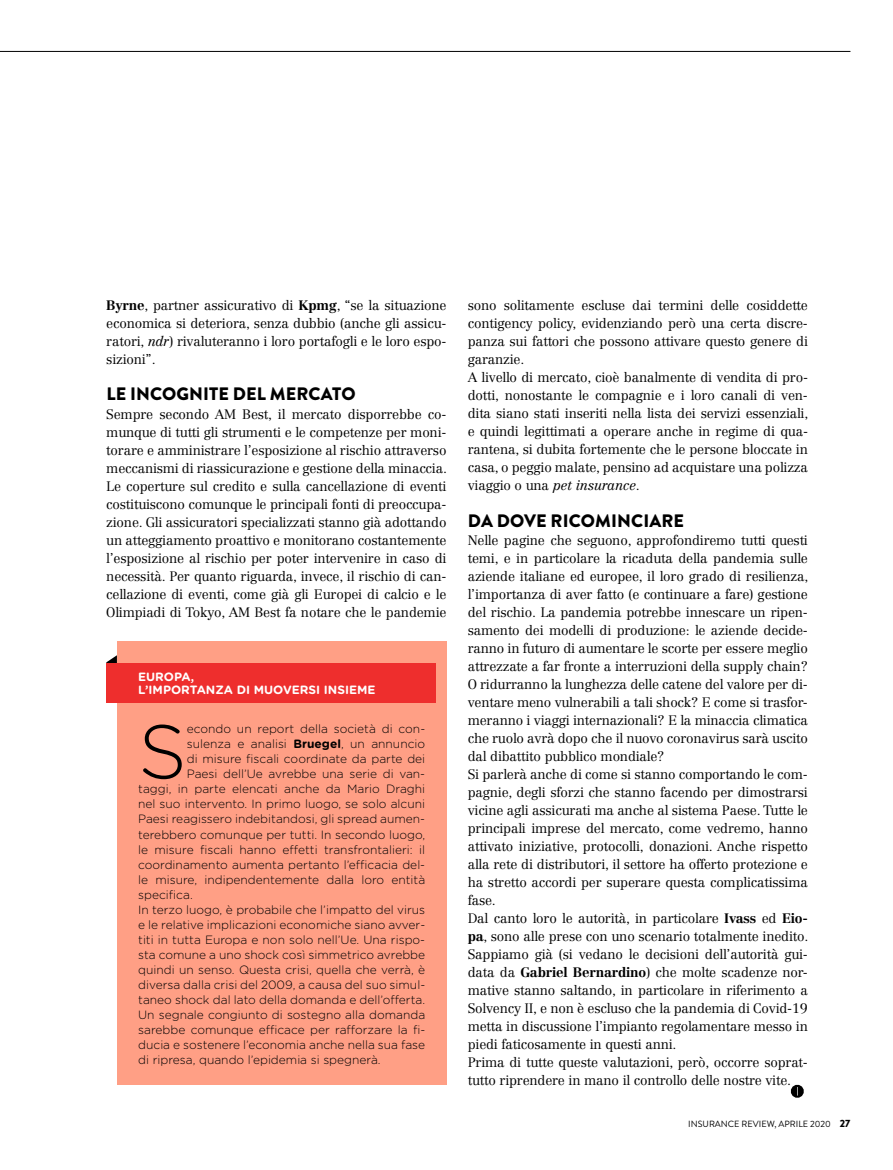
<style>
.page{position:relative;width:893px;height:1170px;background:#fff}
.page>*{position:absolute;margin:0;border:0;box-sizing:border-box;transform-origin:0 0}
.t1{font:300 75.9px "Gotham Rounded";color:#000}
.t2{font:900 18px "Brandon Grotesque";letter-spacing:.005em;color:#000}
.t3{font:300 13.5px/18px "Centennial LT Std";letter-spacing:-.015em;color:#000;text-align:justify}
.t4{font:300 12px "Gotham Rounded";color:#000}
.t5{font:700 12px/13.5px "Gotham Rounded";color:#fff}
.t6{font:9px "Brandon Grotesque";color:#000}
.s1{font-weight:700}
.s2{font-style:italic}
.s3{font-weight:900;font-size:10.5px}
</style>
<div class="page">
<svg style="left:107px;top:655px;width:10px;height:7px"></svg>
<div style="left:117px;top:641px;width:329px;height:443px;background:#ff9f85"></div>
<div style="left:106px;top:662px;width:330px;height:40px;background:#ee2e2d"></div>
<hr style="left:0;top:51px;width:850px;height:1px;background:#000">
<svg style="left:791px;top:1084px;width:13px;height:13px"></svg>
<p class="t3" style="left:106px;top:297px;width:342px"><span class="s1">Byrne</span>, partner assicurativo di <span class="s1">Kpmg</span>, “se la situazione economica si deteriora, senza dubbio (anche gli assicu&shy;ratori, <span class="s2">ndr</span>) rivaluteranno i loro portafogli e le loro espo&shy;sizioni”.</p>
<h2 class="t2" style="left:106px;top:381px;width:251px">LE INCOGNITE DEL MERCATO</h2>
<p class="t3" style="left:106px;top:405px;width:342px">Sempre secondo AM Best, il mercato disporrebbe co&shy;munque di tutti gli strumenti e le competenze per moni&shy;torare e amministrare l’esposizione al rischio attraverso meccanismi di riassicurazione e gestione della minaccia.<br>Le coperture sul credito e sulla cancellazione di eventi costituiscono comunque le principali fonti di preoccupa&shy;zione. Gli assicuratori specializzati stanno già adottando un atteggiamento proattivo e monitorano costantemente l’esposizione al rischio per poter intervenire in caso di necessità. Per quanto riguarda, invece, il rischio di can&shy;cellazione di eventi, come già gli Europei di calcio e le Olimpiadi di Tokyo, AM Best fa notare che le pandemie</p>
<p class="t5" style="left:138px;top:669px;width:239px">EUROPA,<br>L’IMPORTANZA DI MUOVERSI INSIEME</p>
<h1 class="t1" style="left:138px;top:700px;width:50px">S</h1>
<p class="t4" style="left:187px;top:721px;width:240px">econdo un report della società di con-</p>
<p class="t4" style="left:187px;top:736px;width:240px">sulenza e analisi <span class="s1">Bruegel</span>, un annuncio</p>
<p class="t4" style="left:187px;top:751px;width:240px">di misure fiscali coordinate da parte dei</p>
<p class="t4" style="left:187px;top:766px;width:240px">Paesi dell’Ue avrebbe una serie di van-</p>
<p class="t4" style="left:138px;top:781px;width:289px">taggi, in parte elencati anche da Mario Draghi</p>
<p class="t4" style="left:138px;top:796px;width:288px">nel suo intervento. In primo luogo, se solo alcuni</p>
<p class="t4" style="left:138px;top:811px;width:288px">Paesi reagissero indebitandosi, gli spread aumen-</p>
<p class="t4" style="left:138px;top:826px;width:289px">terebbero comunque per tutti. In secondo luogo,</p>
<p class="t4" style="left:138px;top:841px;width:288px">le misure fiscali hanno effetti transfrontalieri: il</p>
<p class="t4" style="left:138px;top:856px;width:288px">coordinamento aumenta pertanto l’efficacia del-</p>
<p class="t4" style="left:138px;top:871px;width:289px">le misure, indipendentemente dalla loro entità</p>
<p class="t4" style="left:138px;top:886px;width:56px">specifica.</p>
<p class="t4" style="left:138px;top:901px;width:289px">In terzo luogo, è probabile che l’impatto del virus</p>
<p class="t4" style="left:138px;top:916px;width:289px">e le relative implicazioni economiche siano avver-</p>
<p class="t4" style="left:138px;top:931px;width:288px">titi in tutta Europa e non solo nell’Ue. Una rispo-</p>
<p class="t4" style="left:138px;top:946px;width:289px">sta comune a uno shock così simmetrico avrebbe</p>
<p class="t4" style="left:138px;top:961px;width:288px">quindi un senso. Questa crisi, quella che verrà, è</p>
<p class="t4" style="left:138px;top:976px;width:289px">diversa dalla crisi del 2009, a causa del suo simul-</p>
<p class="t4" style="left:138px;top:991px;width:289px">taneo shock dal lato della domanda e dell’offerta.</p>
<p class="t4" style="left:138px;top:1006px;width:289px">Un segnale congiunto di sostegno alla domanda</p>
<p class="t4" style="left:138px;top:1021px;width:289px">sarebbe comunque efficace per rafforzare la fi-</p>
<p class="t4" style="left:138px;top:1036px;width:288px">ducia e sostenere l’economia anche nella sua fase</p>
<p class="t4" style="left:138px;top:1051px;width:244px">di ripresa, quando l’epidemia si spegnerà.</p>
<p class="t3" style="left:468px;top:297px;width:342px;text-align:left">sono solitamente escluse dai termini delle cosiddette contigency policy, evidenziando però una certa discre&shy;panza sui fattori che possono attivare questo genere di garanzie.<br>A livello di mercato, cioè banalmente di vendita di pro&shy;dotti, nonostante le compagnie e i loro canali di ven&shy;dita siano stati inseriti nella lista dei servizi essenziali, e quindi legittimati a operare anche in regime di qua&shy;rantena, si dubita fortemente che le persone bloccate in casa, o peggio malate, pensino ad acquistare una polizza viaggio o una <span class="s2">pet insurance</span>.</p>
<h2 class="t2" style="left:468px;top:507px;width:218px">DA DOVE RICOMINCIARE</h2>
<p class="t3" style="left:468px;top:531px;width:342px;text-align:left">Nelle pagine che seguono, approfondiremo tutti questi temi, e in particolare la ricaduta della pandemia sulle aziende italiane ed europee, il loro grado di resilienza, l’importanza di aver fatto (e continuare a fare) gestione del rischio. La pandemia potrebbe innescare un ripen&shy;samento dei modelli di produzione: le aziende decide&shy;ranno in futuro di aumentare le scorte per essere meglio attrezzate a far fronte a interruzioni della supply chain?<br>O ridurranno la lunghezza delle catene del valore per di&shy;ventare meno vulnerabili a tali shock? E come si trasfor&shy;meranno i viaggi internazionali? E la minaccia climatica che ruolo avrà dopo che il nuovo coronavirus sarà uscito dal dibattito pubblico mondiale?<br>Si parlerà anche di come si stanno comportando le com&shy;pagnie, degli sforzi che stanno facendo per dimostrarsi vicine agli assicurati ma anche al sistema Paese. Tutte le principali imprese del mercato, come vedremo, hanno attivato iniziative, protocolli, donazioni. Anche rispetto alla rete di distributori, il settore ha offerto protezione e ha stretto accordi per superare questa complicatissima fase.<br>Dal canto loro le autorità, in particolare <span class="s1">Ivass</span> ed <span class="s1">Eio&shy;pa</span>, sono alle prese con uno scenario totalmente inedito.<br>Sappiamo già (si vedano le decisioni dell’autorità gui&shy;data da <span class="s1">Gabriel Bernardino</span>) che molte scadenze nor&shy;mative stanno saltando, in particolare in riferimento a Solvency II, e non è escluso che la pandemia di Covid-19 metta in discussione l’impianto regolamentare messo in piedi faticosamente in questi anni.<br>Prima di tutte queste valutazioni, però, occorre soprat&shy;tutto riprendere in mano il controllo delle nostre vite.</p>
<p class="t6" style="left:688px;top:1117px;width:164px">INSURANCE REVIEW, APRILE 2020 <span class="s3">27</span></p>
</div>
